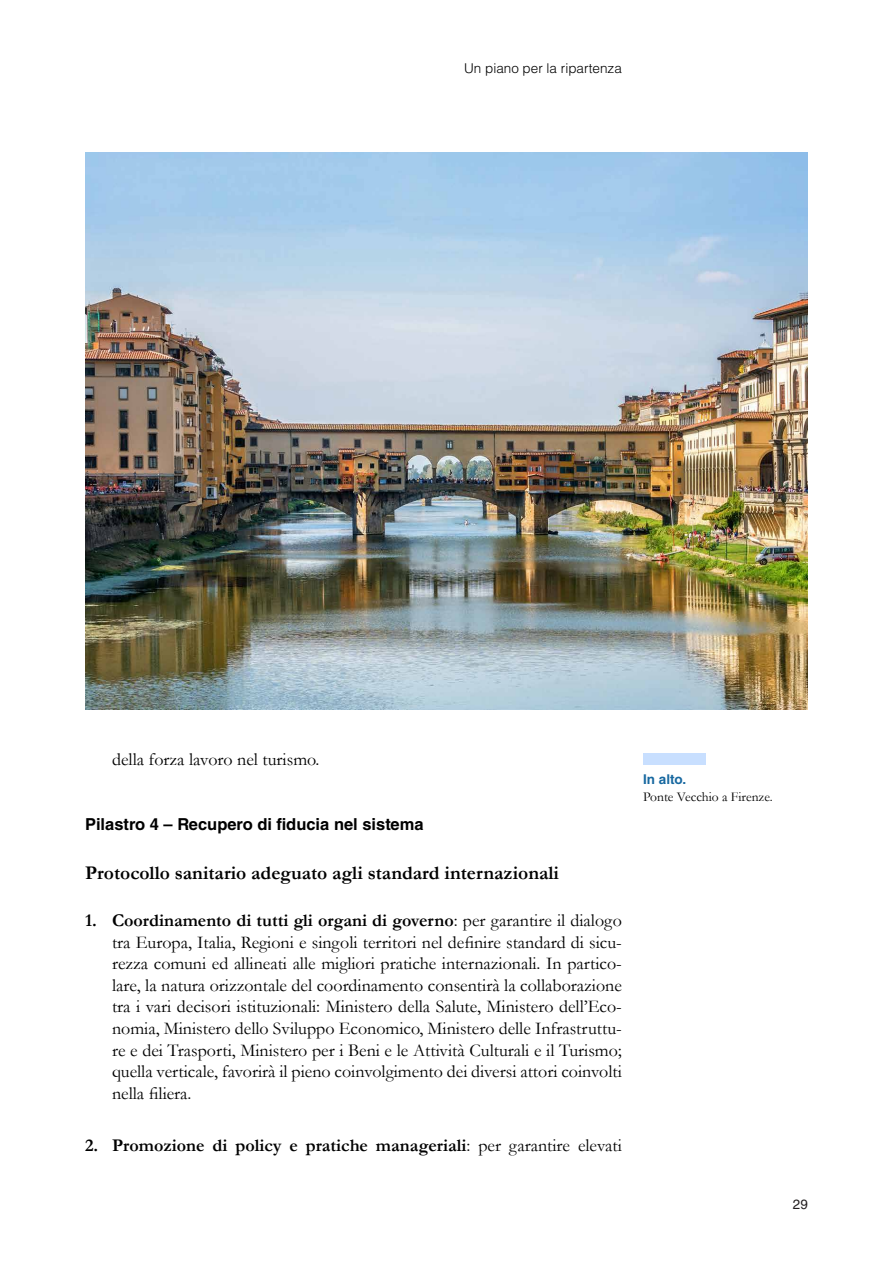
<style>
.page{position:relative;width:893px;height:1263px;background:#fff}
.page>*{position:absolute;margin:0;border:0;box-sizing:border-box;transform-origin:0 0}
.t1{font:700 19.5px "Garamond";color:#000}
.t2{font:18px/21.6px "Garamond";color:#000;text-align:justify}
.t3{font:700 18px "Garamond";color:#000}
.t4{font:700 16.5px "Helvetica LT Std";color:#000}
.t5{font:300 13.5px "Helvetica LT Std";color:#000}
.allineato_a_sinistra{font:13.5px "Garamond";color:#000}
.t6{font:700 13.5px "Helvetica LT Std";color:#1768a0}
.t7{font:13.5px "Helvetica LT Std";color:#231f20}
.s1{font-weight:700}
.s2{font-weight:400}
</style>
<div class="page">
<img style="left:85px;top:153px;width:723px;height:557px">
<div style="left:643px;top:753px;width:62px;height:12px;background:#c8dfff"></div>
<p class="t5" style="left:464px;top:60px;width:159px">Un piano per la ripartenza</p>
<p class="t2" style="left:112px;top:748px;width:209px">della forza lavoro nel turismo.</p>
<p class="t4" style="left:85px;top:814px;width:340px">Pilastro 4 – Recupero di fiducia nel sistema</p>
<p class="t1" style="left:85px;top:859px;width:476px">Protocollo sanitario adeguato agli standard internazionali</p>
<p class="t2" style="left:112px;top:909px;width:511px;text-indent:-27px"><span class="s1">1. Coordinamento di tutti gli organi di governo</span>: per garantire il dialogo tra Europa, Italia, Regioni e singoli territori nel definire standard di sicu&shy;rezza comuni ed allineati alle migliori pratiche internazionali. In partico&shy;lare, la natura orizzontale del coordinamento consentirà la collaborazione tra i vari decisori istituzionali: Ministero della Salute, Ministero dell’Eco&shy;nomia, Ministero dello Sviluppo Economico, Ministero delle Infrastruttu&shy;re e dei Trasporti, Ministero per i Beni e le Attività Culturali e il Turismo; quella verticale, favorirà il pieno coinvolgimento dei diversi attori coinvolti nella filiera.</p>
<p class="t3" style="left:85px;top:1132px;width:538px">2. Promozione di policy e pratiche manageriali<span class="s2">: per garantire elevati</span></p>
<p class="t6" style="left:643px;top:771px;width:45px">In alto.</p>
<p class="allineato_a_sinistra" style="left:643px;top:787px;width:131px">Ponte Vecchio a Firenze.</p>
<p class="t7" style="left:793px;top:1196px;width:17px">29</p>
</div>
